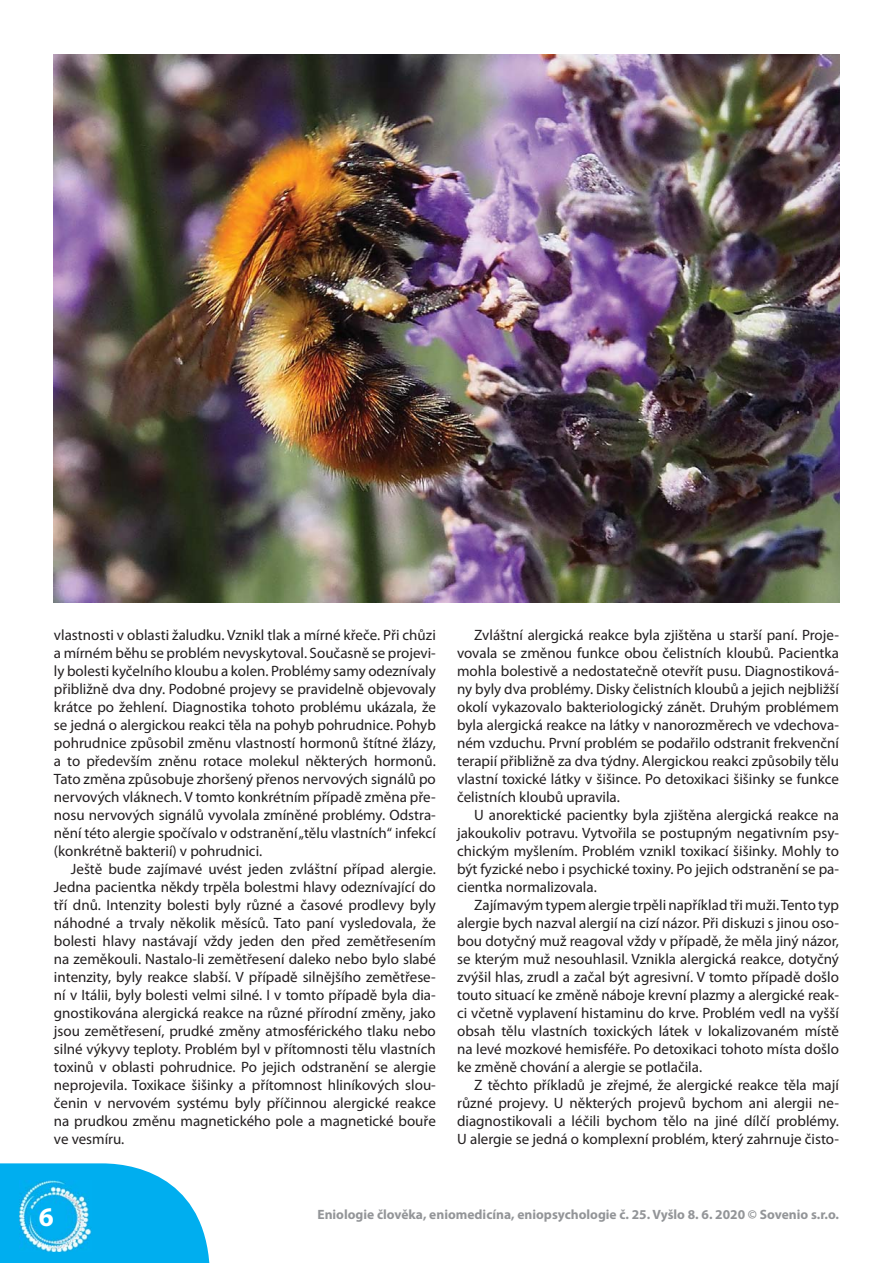
<style>
.page{position:relative;width:893px;height:1263px;background:#fff}
.page>*{position:absolute;margin:0;border:0;box-sizing:border-box;transform-origin:0 0}
.t1{font:700 27px "Myriad Pro";color:#fff}
.t2{font:15px/18px "Myriad Pro";color:#231f20;text-align:justify}
.t3{font:700 13.5px "Myriad Pro";color:#939598}
</style>
<div class="page">
<svg style="left:0;top:1163px;width:210px;height:100px;background:#25b9f1"></svg>
<img style="left:20px;top:1180px;width:71px;height:72px">
<img style="left:54px;top:54px;width:785px;height:549px">
<p class="t2" style="left:54px;top:627px;width:383px">vlastnosti v oblasti žaludku. Vznikl tlak a mírné křeče. Při chůzi a mírném běhu se problém nevyskytoval. Současně se projevi&shy;ly bolesti kyčelního kloubu a kolen. Problémy samy odeznívaly přibližně dva dny. Podobné projevy se pravidelně objevovaly krátce po žehlení. Diagnostika tohoto problému ukázala, že se jedná o alergickou reakci těla na pohyb pohrudnice. Pohyb pohrudnice způsobil změnu vlastností hormonů štítné žlázy, a to především zněnu rotace molekul některých hormonů.<br>Tato změna způsobuje zhoršený přenos nervových signálů po nervových vláknech. V tomto konkrétním případě změna pře&shy;nosu nervových signálů vyvolala zmíněné problémy. Odstra&shy;nění této alergie spočívalo v odstranění „tělu vlastních“ infekcí (konkrétně bakterií) v pohrudnici.</p>
<p class="t2" style="left:54px;top:861px;width:383px;text-indent:17px">Ještě bude zajímavé uvést jeden zvláštní případ alergie.<br>Jedna pacientka někdy trpěla bolestmi hlavy odeznívající do tří dnů. Intenzity bolesti byly různé a časové prodlevy byly náhodné a trvaly několik měsíců. Tato paní vysledovala, že bolesti hlavy nastávají vždy jeden den před zemětřesením na zeměkouli. Nastalo-li zemětřesení daleko nebo bylo slabé intenzity, byly reakce slabší. V případě silnějšího zemětřese&shy;ní v Itálii, byly bolesti velmi silné. I v tomto případě byla dia&shy;gnostikována alergická reakce na různé přírodní změny, jako jsou zemětřesení, prudké změny atmosférického tlaku nebo silné výkyvy teploty. Problém byl v přítomnosti tělu vlastních toxinů v oblasti pohrudnice. Po jejich odstranění se alergie neprojevila. Toxikace šišinky a přítomnost hliníkových slou&shy;čenin v nervovém systému byly příčinnou alergické reakce na prudkou změnu magnetického pole a magnetické bouře ve vesmíru.</p>
<p class="t2" style="left:457px;top:627px;width:383px;text-indent:17px">Zvláštní alergická reakce byla zjištěna u starší paní. Proje&shy;vovala se změnou funkce obou čelistních kloubů. Pacientka mohla bolestivě a nedostatečně otevřít pusu. Diagnostiková&shy;ny byly dva problémy. Disky čelistních kloubů a jejich nejbližší okolí vykazovalo bakteriologický zánět. Druhým problémem byla alergická reakce na látky v nanorozměrech ve vdechova&shy;ném vzduchu. První problém se podařilo odstranit frekvenční terapií přibližně za dva týdny. Alergickou reakci způsobily tělu vlastní toxické látky v šišince. Po detoxikaci šišinky se funkce čelistních kloubů upravila.</p>
<p class="t2" style="left:457px;top:807px;width:383px;text-indent:17px">U anorektické pacientky byla zjištěna alergická reakce na jakoukoliv potravu. Vytvořila se postupným negativním psy&shy;chickým myšlením. Problém vznikl toxikací šišinky. Mohly to být fyzické nebo i psychické toxiny. Po jejich odstranění se pa&shy;cientka normalizovala.</p>
<p class="t2" style="left:457px;top:897px;width:383px;text-indent:17px">Zajímavým typem alergie trpěli například tři muži. Tento typ alergie bych nazval alergií na cizí názor. Při diskuzi s jinou oso&shy;bou dotyčný muž reagoval vždy v případě, že měla jiný názor, se kterým muž nesouhlasil. Vznikla alergická reakce, dotyčný zvýšil hlas, zrudl a začal být agresivní. V tomto případě došlo touto situací ke změně náboje krevní plazmy a alergické reak&shy;ci včetně vyplavení histaminu do krve. Problém vedl na vyšší obsah tělu vlastních toxických látek v lokalizovaném místě na levé mozkové hemisféře. Po detoxikaci tohoto místa došlo ke změně chování a alergie se potlačila.</p>
<p class="t2" style="left:457px;top:1077px;width:383px;text-indent:17px">Z těchto příkladů je zřejmé, že alergické reakce těla mají různé projevy. U některých projevů bychom ani alergii ne&shy;diagnostikovali a léčili bychom tělo na jiné dílčí problémy.<br>U alergie se jedná o komplexní problém, který zahrnuje čisto-</p>
<h1 class="t1" style="left:39px;top:1207px;width:16px">6</h1>
<p class="t3" style="left:317px;top:1209px;width:523px">Eniologie člověka, eniomedicína, eniopsychologie č. 25. Vyšlo 8. 6. 2020 © Sovenio s.r.o.</p>
</div>
